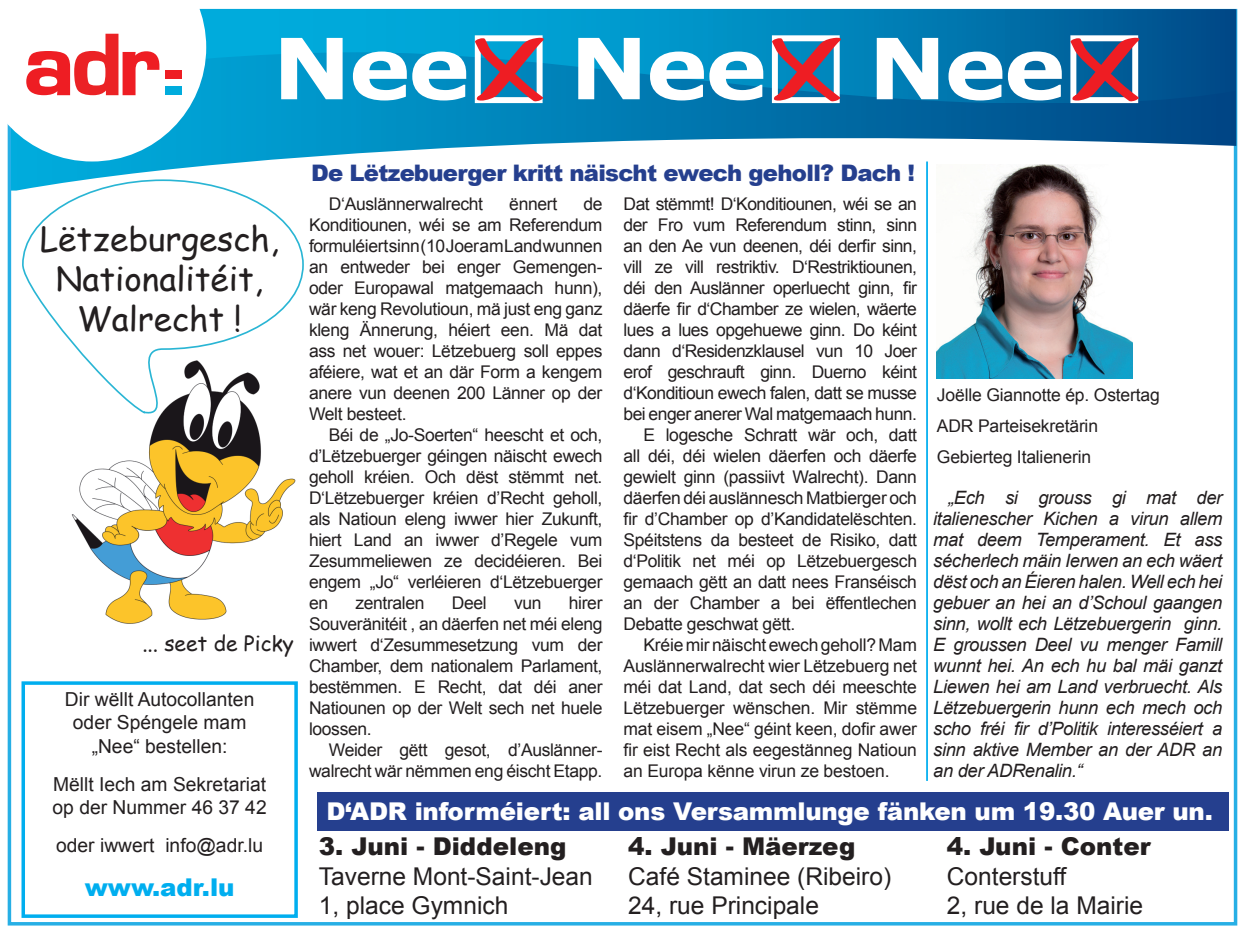
<style>
.page{position:relative;width:1246px;height:933px;background:#fff}
.page>*{position:absolute;margin:0;border:0;box-sizing:border-box;transform-origin:0 0}
.t1{font:700 84.35px "Verdana";letter-spacing:-.025em;color:#fff;scale:1.1 1}
.t2{font:33.25px/39.9px "Comic Sans MS";color:#231f20;text-align:center}
.t3{font:24.5px/29.4px "Arial";color:#231f20}
.t4{font:900 24.5px "Arial";letter-spacing:-.01em;color:#fff}
.t5{font:900 24.5px "Arial";color:#231f20}
.t6{font:900 24.5px "Arial";color:#00aeef}
.t7{font:900 22.75px "Arial";letter-spacing:-.03em;color:#253f8e}
.t8{font:21px "Comic Sans MS";color:#231f20}
.t9{font:19.25px/23.1px "Arial";color:#231f20;text-align:center}
.t10{font:italic 18.38px/21px "Arial";letter-spacing:-.02em;color:#231f20;text-align:justify}
.t11{font:17.5px/21px "Arial";letter-spacing:-.02em;color:#231f20;text-align:justify}
</style>
<div class="page">
<img style="left:7px;top:263px;width:289px;height:455px">
<svg style="left:21px;top:191px;width:283px;height:228px"></svg>
<svg style="left:11px;top:103px;width:1224px;height:88px"></svg>
<svg style="left:206px;top:9px;width:1029px;height:94px;background:#0085bb"></svg>
<svg style="left:7px;top:8px;width:199px;height:153px"></svg>
<div style="left:474px;top:35px;width:68px;height:68px;border:6px solid #fff"></div>
<svg style="left:474px;top:36px;width:70px;height:66px"></svg>
<div style="left:771px;top:35px;width:68px;height:68px;border:6px solid #fff"></div>
<svg style="left:771px;top:36px;width:70px;height:66px"></svg>
<div style="left:1070px;top:35px;width:67px;height:68px;border:6px solid #fff"></div>
<svg style="left:1069px;top:36px;width:70px;height:66px"></svg>
<div style="left:317px;top:792px;width:911px;height:38px;background:#253f8e"></div>
<hr style="left:926px;top:161px;width:1px;height:620px;background:#00aeef">
<img style="left:936px;top:164px;width:195px;height:214px">
<div style="left:21px;top:681px;width:277px;height:237px;border:4px solid #00aeef"></div>
<h1 class="t1" style="left:272px;top:9px;width:722px">Nee Nee Nee</h1>
<h2 class="t2" style="left:40px;top:218px;width:240px">Lëtzeburgesch,<br>Nationalitéit,<br>Walrecht !</h2>
<p class="t8" style="left:142px;top:627px;width:153px">... seet de Picky</p>
<p class="t9" style="left:65px;top:688px;width:191px">Dir wëllt Autocollanten oder Spéngele mam „Nee“ bestellen:</p>
<p class="t9" style="left:53px;top:772px;width:215px;text-align:left">Mëllt Iech am Sekretariat op der Nummer 46 37 42</p>
<p class="t9" style="left:56px;top:833px;width:208px">oder iwwert info@adr.lu</p>
<h3 class="t6" style="left:85px;top:869px;width:151px">www.adr.lu</h3>
<h3 class="t7" style="left:311px;top:156px;width:605px">De Lëtzebuerger kritt näischt ewech geholl? Dach !</h3>
<p class="t11" style="left:329px;top:194px;width:156px">D‘Auslännerwalrecht</p>
<p class="t11" style="left:509px;top:194px;width:49px">ënnert</p>
<p class="t11" style="left:309px;top:194px;width:295px;text-indent:274px">de Konditiounen, wéi se am Referendum formuléiert sinn (10 Joer am Land wunnen an entweder bei enger Gemengen&shy;oder Europawal matgemaach hunn), wär keng Revolutioun, mä just eng ganz kleng Ännerung, héiert een. Mä dat ass net wouer: Lëtzebuerg soll eppes aféiere, wat et an där Form a kengem anere vun deenen 200 Länner op der Welt besteet.</p>
<p class="t11" style="left:309px;top:425px;width:295px;text-indent:20px">Béi de „Jo-Soerten“ heescht et och, d’Lëtzebuerger géingen näischt ewech geholl kréien. Och dëst stëmmt net.<br>D‘Lëtzebuerger kréien d’Recht geholl, als Natioun eleng iwwer hier Zukunft, hiert Land an iwwer d’Regele vum Zesummeliewen ze decidéieren. Bei engem „Jo“ verléieren d‘Lëtzebuerger en</p>
<p class="t11" style="left:309px;top:593px;width:295px;text-indent:260px">hirer Souveränitéit , an däerfen net méi eleng iwwert d‘Zesummesetzung vum der Chamber, dem nationalem Parlament, bestëmmen. E Recht, dat déi aner Natiounen op der Welt sech net huele loossen.</p>
<p class="t11" style="left:309px;top:740px;width:295px;text-align:right">Weider gëtt gesot, d’Auslänner&shy;walrecht wär nëmmen eng éischt Etapp.</p>
<p class="t11" style="left:355px;top:593px;width:71px">zentralen</p>
<p class="t11" style="left:452px;top:593px;width:36px">Deel</p>
<p class="t11" style="left:514px;top:593px;width:29px">vun</p>
<p class="t11" style="left:623px;top:194px;width:295px">Dat stëmmt! D‘Konditiounen, wéi se an</p>
<p class="t11" style="left:623px;top:215px;width:295px">der Fro vum Referendum stinn, sinn</p>
<p class="t11" style="left:623px;top:236px;width:295px">an den Ae vun deenen, déi derfir sinn,</p>
<p class="t11" style="left:623px;top:257px;width:295px">vill ze vill restriktiv. D‘Restriktiounen,</p>
<p class="t11" style="left:623px;top:278px;width:295px">déi den Auslänner operluecht ginn, fir</p>
<p class="t11" style="left:623px;top:299px;width:295px">däerfe fir d‘Chamber ze wielen, wäerte</p>
<p class="t11" style="left:623px;top:320px;width:295px">lues a lues opgehuewe ginn. Do kéint</p>
<p class="t11" style="left:623px;top:341px;width:295px">dann d‘Residenzklausel vun 10 Joer</p>
<p class="t11" style="left:623px;top:362px;width:295px">erof geschrauft ginn. Duerno kéint</p>
<p class="t11" style="left:623px;top:383px;width:295px">d‘Konditioun ewech falen, datt se musse</p>
<p class="t11" style="left:623px;top:404px;width:295px">bei enger anerer Wal matgemaach hunn.</p>
<p class="t11" style="left:643px;top:425px;width:275px">E logesche Schratt wär och, datt</p>
<p class="t11" style="left:623px;top:446px;width:295px">all déi, déi wielen däerfen och däerfe</p>
<p class="t11" style="left:623px;top:467px;width:295px">gewielt ginn (passiivt Walrecht). Dann</p>
<p class="t11" style="left:623px;top:488px;width:295px">däerfen déi auslännesch Matbierger och</p>
<p class="t11" style="left:623px;top:509px;width:295px">fir d’Chamber op d’Kandidatelëschten.</p>
<p class="t11" style="left:623px;top:530px;width:295px">Spéitstens da besteet de Risiko, datt</p>
<p class="t11" style="left:623px;top:551px;width:295px">d‘Politik net méi op Lëtzebuergesch</p>
<p class="t11" style="left:623px;top:572px;width:295px">gemaach gëtt an datt nees Franséisch</p>
<p class="t11" style="left:623px;top:593px;width:295px">an der Chamber a bei ëffentlechen</p>
<p class="t11" style="left:623px;top:614px;width:173px">Debatte geschwat gëtt.</p>
<p class="t11" style="left:643px;top:635px;width:275px">Kréie mir näischt ewech geholl? Mam</p>
<p class="t11" style="left:623px;top:656px;width:295px">Auslännerwalrecht wier Lëtzebuerg net</p>
<p class="t11" style="left:623px;top:677px;width:295px">méi dat Land, dat sech déi meeschte</p>
<p class="t11" style="left:623px;top:698px;width:295px">Lëtzebuerger wënschen. Mir stëmme</p>
<p class="t11" style="left:623px;top:719px;width:295px">mat eisem „Nee“ géint keen, dofir awer</p>
<p class="t11" style="left:623px;top:740px;width:295px">fir eist Recht als eegestänneg Natioun</p>
<p class="t11" style="left:623px;top:761px;width:267px">an Europa kënne virun ze bestoen.</p>
<p class="t11" style="left:936px;top:379px;width:224px;line-height:31px;text-align:left">Joëlle Giannotte ép. Ostertag<br>ADR Parteisekretärin<br>Gebierteg Italienerin</p>
<p class="t10" style="left:933px;top:487px;width:290px;text-indent:15px">„Ech si grouss gi mat der italienescher Kichen a virun allem mat deem Temperament. Et ass sécherlech mäin Ierwen an ech wäert dëst och an Éieren halen. Well ech hei gebuer an hei an d’Schoul gaangen sinn, wollt ech Lëtzebuergerin ginn.<br>E groussen Deel vu menger Famill wunnt hei. An ech hu bal mäi ganzt Liewen hei am Land verbruecht. Als Lëtzebuergerin hunn ech mech och scho fréi fir d’Politik interesséiert a sinn aktive Member an der ADR an an der ADRenalin.“</p>
<h3 class="t4" style="left:326px;top:793px;width:887px">D‘ADR informéiert: all ons Versammlunge fänken um 19.30 Auer un.</h3>
<h3 class="t5" style="left:319px;top:828px;width:249px">3. Juni - Diddeleng</h3>
<h3 class="t3" style="left:319px;top:861px;width:275px">Taverne Mont-Saint-Jean<br>1, place Gymnich</h3>
<h3 class="t5" style="left:628px;top:828px;width:229px">4. Juni - Mäerzeg</h3>
<h3 class="t3" style="left:628px;top:861px;width:264px">Café Staminee (Ribeiro)<br>24, rue Principale</h3>
<h3 class="t5" style="left:946px;top:828px;width:205px">4. Juni - Conter</h3>
<h3 class="t3" style="left:946px;top:861px;width:198px">Conterstuff<br>2, rue de la Mairie</h3>
</div>
